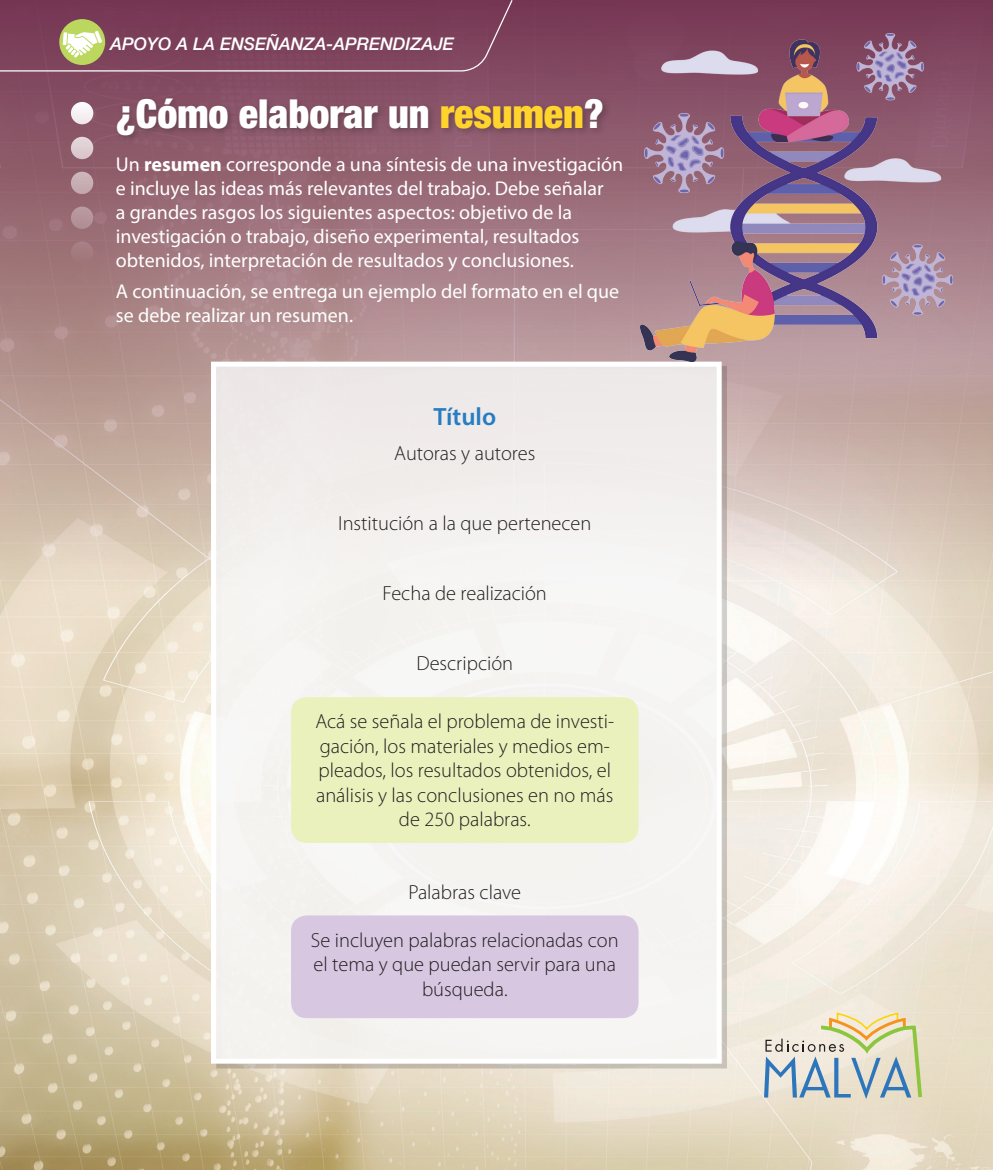
<style>
.page{position:relative;width:993px;height:1170px;background:#fff}
.page>*{position:absolute;margin:0;border:0;box-sizing:border-box;transform-origin:0 0}
.t1{font:900 condensed 40px "Helvetica Neue LT Std";color:#fff}
.Contenido{font:600 25px "Myriad Pro";color:#277dc1}
.Contenido-2{font:300 20.38px/24.5px "Myriad Pro";color:#231f20;text-align:center}
.Txt_central{font:20px/24px "Myriad Pro";color:#fff}
.t2{font:italic 500 17.5px "Helvetica Neue LT Std";color:#fff}
.s1{color:#ffd42c}
.s2{font-weight:700}
</style>
<div class="page">
<img style="left:0;top:0;width:992px;height:1169px">
<svg style="left:0;top:0;width:513px;height:72px;background:#81495f"></svg>
<div style="left:113px;top:94px;width:498px;height:51px;background:#231f20;opacity:.35"></div>
<div style="left:71px;top:102px;width:22px;height:22px;background:#f6f2f3;border-radius:50%"></div>
<div style="left:71px;top:137px;width:22px;height:22px;background:#ddced2;border-radius:50%"></div>
<div style="left:71px;top:172px;width:22px;height:22px;background:#c7afb4;border-radius:50%"></div>
<div style="left:71px;top:206px;width:22px;height:23px;background:#b4949a;border-radius:50%"></div>
<div style="left:71px;top:241px;width:22px;height:23px;background:#a37b7f;border-radius:50%"></div>
<div style="left:213px;top:364px;width:506px;height:696px;background:#f5f3f0"></div>
<div style="left:211px;top:361px;width:510px;height:702px;border:5px solid #fff"></div>
<div style="left:291px;top:697px;width:347px;height:145px;background:#ebf1bd;border-radius:16px"></div>
<div style="left:291px;top:915px;width:347px;height:103px;background:#d7c7e1;border-radius:16px"></div>
<svg style="left:763px;top:1012px;width:160px;height:88px;background:#d0d2c3"></svg>
<img style="left:640px;top:34px;width:311px;height:327px">
<p class="t2" style="left:110px;top:33px;width:345px">APOYO A LA ENSEÑANZA-APRENDIZAJE</p>
<p class="t1" style="left:116px;top:89px;width:489px">¿Cómo elaborar un <span class="s1">resumen</span>?</p>
<p class="Txt_central" style="left:116px;top:152px;width:509px">Un <span class="s2">resumen</span> corresponde a una síntesis de una investigación e incluye las ideas más relevantes del trabajo. Debe señalar<br>a grandes rasgos los siguientes aspectos: objetivo de la investigación o trabajo, diseño experimental, resultados obtenidos, interpretación de resultados y conclusiones.</p>
<p class="Txt_central" style="left:116px;top:279px;width:505px">A continuación, se entrega un ejemplo del formato en el que se debe realizar un resumen.</p>
<p class="Contenido" style="left:433px;top:400px;width:64px">Título</p>
<p class="Contenido-2" style="left:394px;top:440px;width:142px">Autoras y autores</p>
<p class="Contenido-2" style="left:338px;top:510px;width:255px">Institución a la que pertenecen</p>
<p class="Contenido-2" style="left:382px;top:580px;width:166px">Fecha de realización</p>
<p class="Contenido-2" style="left:416px;top:650px;width:98px">Descripción</p>
<p class="Contenido-2" style="left:315px;top:709px;width:300px">Acá se señala el problema de investi&shy;gación, los materiales y medios em&shy;pleados, los resultados obtenidos, el análisis y las conclusiones en no más de 250 palabras.</p>
<p class="Contenido-2" style="left:408px;top:879px;width:114px">Palabras clave</p>
<p class="Contenido-2" style="left:311px;top:927px;width:309px">Se incluyen palabras relacionadas con el tema y que puedan servir para una búsqueda.</p>
</div>
